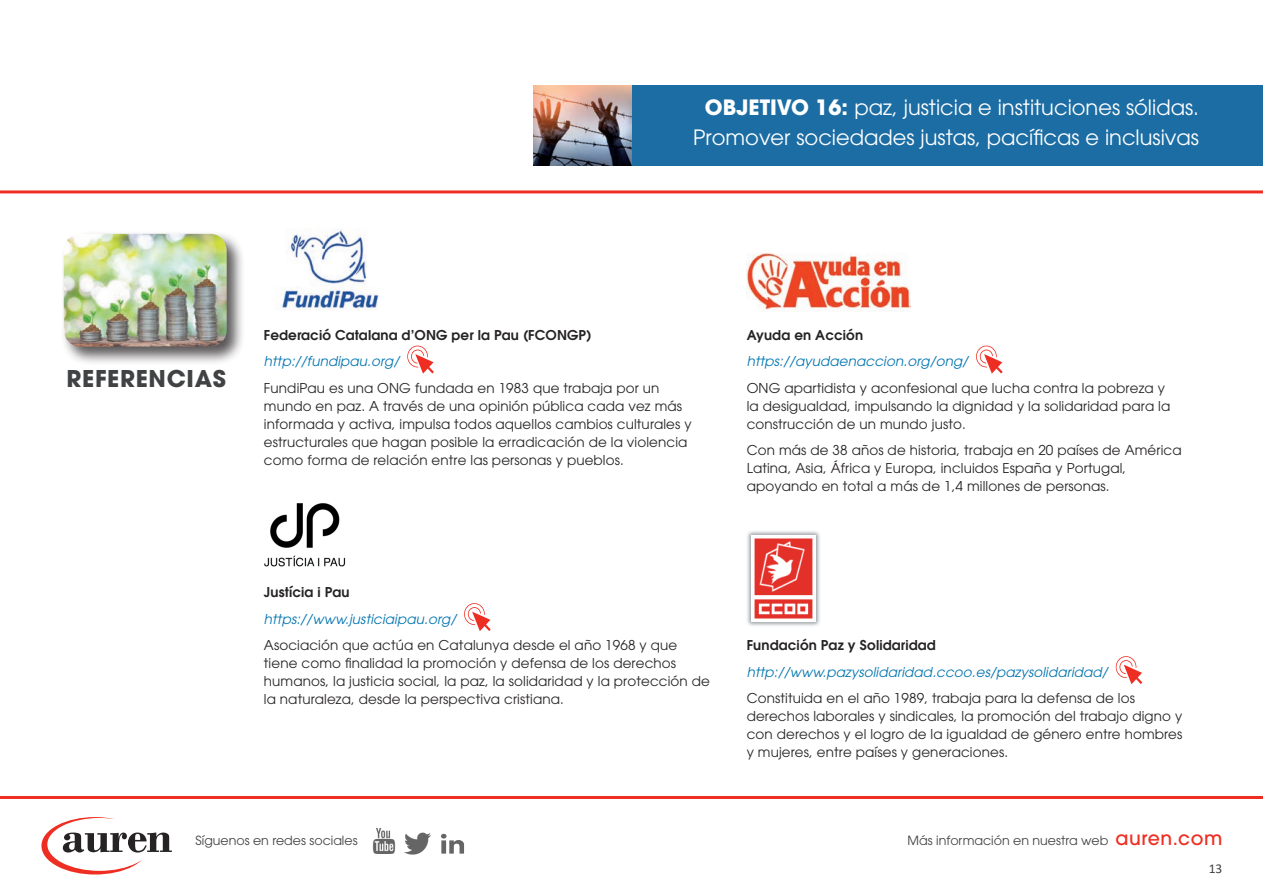
<style>
.page{position:relative;width:1263px;height:893px;background:#fff}
.page>*{position:absolute;margin:0;border:0;box-sizing:border-box;transform-origin:0 0}
.t1{font:700 23.4px "ITC Avant Garde Pro";letter-spacing:.06em;color:#fff}
.t2{font:700 22.95px "ITC Avant Garde Pro";letter-spacing:.03em;color:#414243}
.t3{font:21px/30px "ITC Avant Garde Pro";color:#fff;text-align:center}
.t4{font:13.5px/18px "ITC Avant Garde Pro";letter-spacing:.01em;color:#262324}
.t5{font:italic 13.5px "ITC Avant Garde Pro";letter-spacing:.01em;color:#0074b0}
.t6{font:600 13.5px "ITC Avant Garde Pro";letter-spacing:.01em;color:#262324}
.t7{font:13.5px "Calibri";color:#414243}
.t8{font:12.6px "ITC Avant Garde Pro";color:#414243}
.s1{font-weight:700}
.s2{font-weight:500;font-size:18.9px;color:#ee2e22}
</style>
<div class="page">
<hr style="left:0;top:796px;width:1263px;height:3px;background:#ee2e22">
<hr style="left:0;top:190px;width:1263px;height:3px;background:#ee2e22">
<svg style="left:41px;top:817px;width:131px;height:57px"></svg>
<div style="left:631px;top:85px;width:632px;height:81px;background:#1c6da4"></div>
<img style="left:533px;top:85px;width:99px;height:81px">
<div style="left:60px;top:230px;width:186px;height:136px;background:#231f20;opacity:.75"></div>
<img style="left:64px;top:234px;width:163px;height:113px">
<img style="left:281px;top:229px;width:98px;height:81px">
<svg style="left:407px;top:346px;width:27px;height:28px"></svg>
<svg style="left:464px;top:603px;width:27px;height:28px"></svg>
<img style="left:264px;top:503px;width:82px;height:64px">
<img style="left:746px;top:253px;width:164px;height:59px">
<svg style="left:976px;top:346px;width:27px;height:28px"></svg>
<svg style="left:1116px;top:656px;width:26px;height:28px"></svg>
<img style="left:747px;top:531px;width:73px;height:95px">
<h3 class="t3" style="left:693px;top:92px;width:507px"><span class="s1">OBJETIVO 16:</span> paz, justicia e instituciones sólidas.<br>Promover sociedades justas, pacíficas e inclusivas</h3>
<h1 class="t1" style="left:1036px;top:116px;width:91px">ÍNDICE</h1>
<h2 class="t2" style="left:66px;top:363px;width:161px">REFERENCIAS</h2>
<p class="t6" style="left:264px;top:326px;width:329px">Federació Catalana d’ONG per la Pau (FCONGP)</p>
<p class="t5" style="left:264px;top:353px;width:137px">http://fundipau.org/</p>
<p class="t4" style="left:264px;top:379px;width:429px">FundiPau es una ONG fundada en 1983 que trabaja por un mundo en paz. A través de una opinión pública cada vez más informada y activa, impulsa todos aquellos cambios culturales y estructurales que hagan posible la erradicación de la violencia como forma de relación entre las personas y pueblos.</p>
<p class="t6" style="left:264px;top:583px;width:87px">Justícia i Pau</p>
<p class="t5" style="left:264px;top:610px;width:194px">https://www.justiciaipau.org/</p>
<p class="t4" style="left:264px;top:636px;width:448px">Asociación que actúa en Catalunya desde el año 1968 y que tiene como finalidad la promoción y defensa de los derechos humanos, la justicia social, la paz, la solidaridad y la protección de la naturaleza, desde la perspectiva cristiana.</p>
<p class="t6" style="left:747px;top:326px;width:118px">Ayuda en Acción</p>
<p class="t5" style="left:747px;top:353px;width:223px">https://ayudaenaccion.org/ong/</p>
<p class="t4" style="left:747px;top:379px;width:425px">ONG apartidista y aconfesional que lucha contra la pobreza y la desigualdad, impulsando la dignidad y la solidaridad para la construcción de un mundo justo.</p>
<p class="t4" style="left:747px;top:441px;width:436px">Con más de 38 años de historia, trabaja en 20 países de América<br>Latina, Asia, África y Europa, incluidos España y Portugal, apoyando en total a más de 1,4 millones de personas.</p>
<p class="t6" style="left:747px;top:636px;width:191px">Fundación Paz y Solidaridad</p>
<p class="t5" style="left:747px;top:663px;width:363px">http://www.pazysolidaridad.ccoo.es/pazysolidaridad/</p>
<p class="t4" style="left:747px;top:689px;width:437px">Constituida en el año 1989, trabaja para la defensa de los derechos laborales y sindicales, la promoción del trabajo digno y con derechos y el logro de la igualdad de género entre hombres y mujeres, entre países y generaciones.</p>
<p class="t8" style="left:196px;top:833px;width:163px">Síguenos en redes sociales</p>
<p class="t8" style="left:907px;top:833px;width:316px">Más información en nuestra web <span class="s2">auren.com</span></p>
<p class="t7" style="left:1209px;top:859px;width:15px">13</p>
</div>
